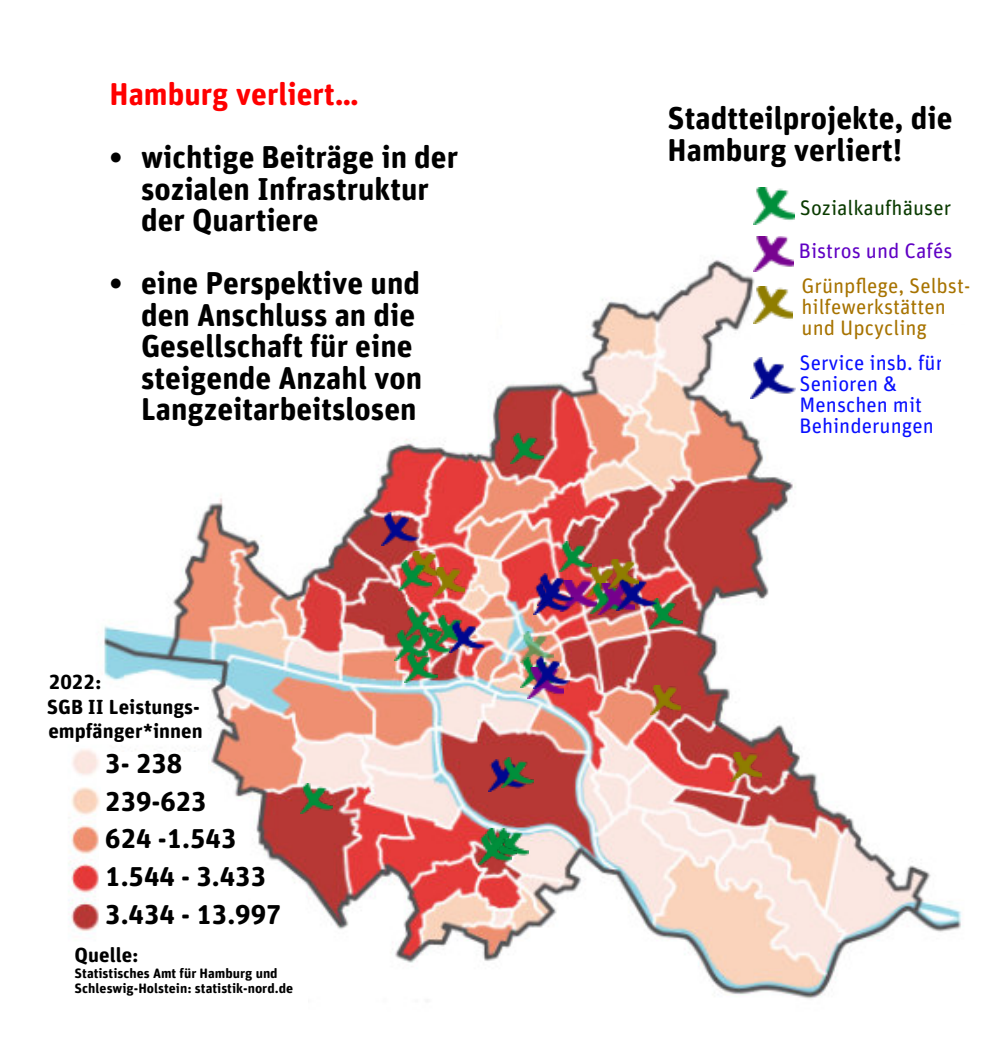
<style>
.page{position:relative;width:983px;height:1042px;background:#fff}
.page>*{position:absolute;margin:0;border:0;box-sizing:border-box;transform-origin:0 0}
.t1{font:700 31.5px/31.5px "FF Unit Rounded Pro";color:#000}
.t2{font:700 31.5px "FF Unit Rounded Pro";color:#f00}
.t3{font:700 27.12px/37.6px "FF Unit Rounded Pro";color:#000}
.t4{font:21px/21px "FF Unit Rounded Pro";color:#0910ff}
.t5{font:21px/21px "FF Unit Rounded Pro";color:#a77300}
.t6{font:21px "FF Unit Rounded Pro";color:#0a3b00}
.t7{font:21px "FF Unit Rounded Pro";color:#6000c4}
.t8{font:700 20.3px/23.8px "FF Unit Rounded Pro";color:#000}
.t9{font:700 13.65px/15.8px "FF Unit Rounded Pro";color:#000}
</style>
<div class="page">
<img style="left:68px;top:236px;width:894px;height:763px">
<img style="left:569px;top:580px;width:21px;height:31px">
<img style="left:587px;top:567px;width:21px;height:29px">
<img style="left:409px;top:551px;width:31px;height:29px">
<img style="left:433px;top:567px;width:31px;height:29px">
<img style="left:650px;top:685px;width:30px;height:29px">
<img style="left:730px;top:752px;width:30px;height:29px">
<img style="left:489px;top:760px;width:36px;height:32px">
<img style="left:750px;top:358px;width:45px;height:40px">
<img style="left:381px;top:512px;width:37px;height:33px">
<img style="left:520px;top:632px;width:33px;height:30px">
<img style="left:590px;top:583px;width:8px;height:30px">
<img style="left:510px;top:434px;width:33px;height:30px">
<img style="left:559px;top:542px;width:32px;height:30px">
<img style="left:501px;top:757px;width:32px;height:30px">
<img style="left:649px;top:598px;width:33px;height:31px">
<img style="left:484px;top:828px;width:12px;height:7px">
<img style="left:300px;top:784px;width:33px;height:30px">
<img style="left:521px;top:658px;width:12px;height:30px">
<img style="left:496px;top:828px;width:32px;height:30px">
<img style="left:479px;top:835px;width:32px;height:30px">
<img style="left:399px;top:560px;width:32px;height:30px">
<img style="left:404px;top:608px;width:32px;height:22px">
<img style="left:417px;top:626px;width:32px;height:30px">
<img style="left:395px;top:630px;width:32px;height:30px">
<img style="left:435px;top:616px;width:33px;height:30px">
<div style="left:54px;top:959px;width:254px;height:76px;background:#fff"></div>
<div style="left:99px;top:822px;width:149px;height:120px;background:#fff"></div>
<img style="left:753px;top:188px;width:41px;height:36px">
<div style="left:941px;top:325px;width:39px;height:103px;background:#fff"></div>
<div style="left:34px;top:281px;width:460px;height:74px;background:#fff"></div>
<div style="left:101px;top:753px;width:107px;height:65px;background:#fff"></div>
<div style="left:200px;top:781px;width:24px;height:34px;background:#fff"></div>
<div style="left:173px;top:177px;width:366px;height:124px;background:#fff"></div>
<img style="left:404px;top:653px;width:33px;height:30px">
<img style="left:753px;top:237px;width:40px;height:34px">
<img style="left:753px;top:287px;width:39px;height:36px">
<img style="left:450px;top:621px;width:35px;height:32px">
<img style="left:533px;top:582px;width:36px;height:32px">
<img style="left:537px;top:573px;width:36px;height:32px">
<img style="left:598px;top:583px;width:36px;height:31px">
<img style="left:527px;top:667px;width:36px;height:31px">
<img style="left:616px;top:575px;width:40px;height:36px">
<img style="left:608px;top:559px;width:30px;height:29px">
<img style="left:533px;top:656px;width:36px;height:32px">
<p class="t2" style="left:109px;top:80px;width:251px">Hamburg verliert…</p>
<p class="t1" style="left:141px;top:143px;width:318px;text-indent:-32px">• wichtige Beiträge in der sozialen Infrastruktur der Quartiere</p>
<p class="t1" style="left:141px;top:269px;width:283px;text-indent:-32px">• eine Perspektive und den Anschluss an die<br>Gesellschaft für eine steigende Anzahl von<br>Langzeitarbeitslosen</p>
<p class="t8" style="left:49px;top:671px;width:54px">2022:</p>
<p class="t8" style="left:47px;top:696px;width:157px">SGB II Leistungs&shy;empfänger*innen</p>
<p class="t3" style="left:105px;top:746px;width:178px">3- 238<br>239-623<br>624 -1.543<br>1.544 - 3.433<br>3.434 - 13.997</p>
<p class="t8" style="left:75px;top:944px;width:66px">Quelle:</p>
<p class="t9" style="left:75px;top:966px;width:220px">Statistisches Amt für Hamburg und<br>Schleswig-Holstein: statistik-nord.de</p>
<p class="t1" style="left:667px;top:104px;width:286px">Stadtteilprojekte, die<br>Hamburg verliert!</p>
<p class="t6" style="left:799px;top:198px;width:153px">Sozialkaufhäuser</p>
<p class="t7" style="left:798px;top:242px;width:155px">Bistros und Cafés</p>
<p class="t5" style="left:801px;top:277px;width:170px">Grünpflege, Selbst&shy;hilfewerkstätten und Upcycling</p>
<p class="t4" style="left:799px;top:353px;width:145px">Service insb. für<br>Senioren &amp;<br>Menschen mit<br>Behinderungen</p>
</div>
